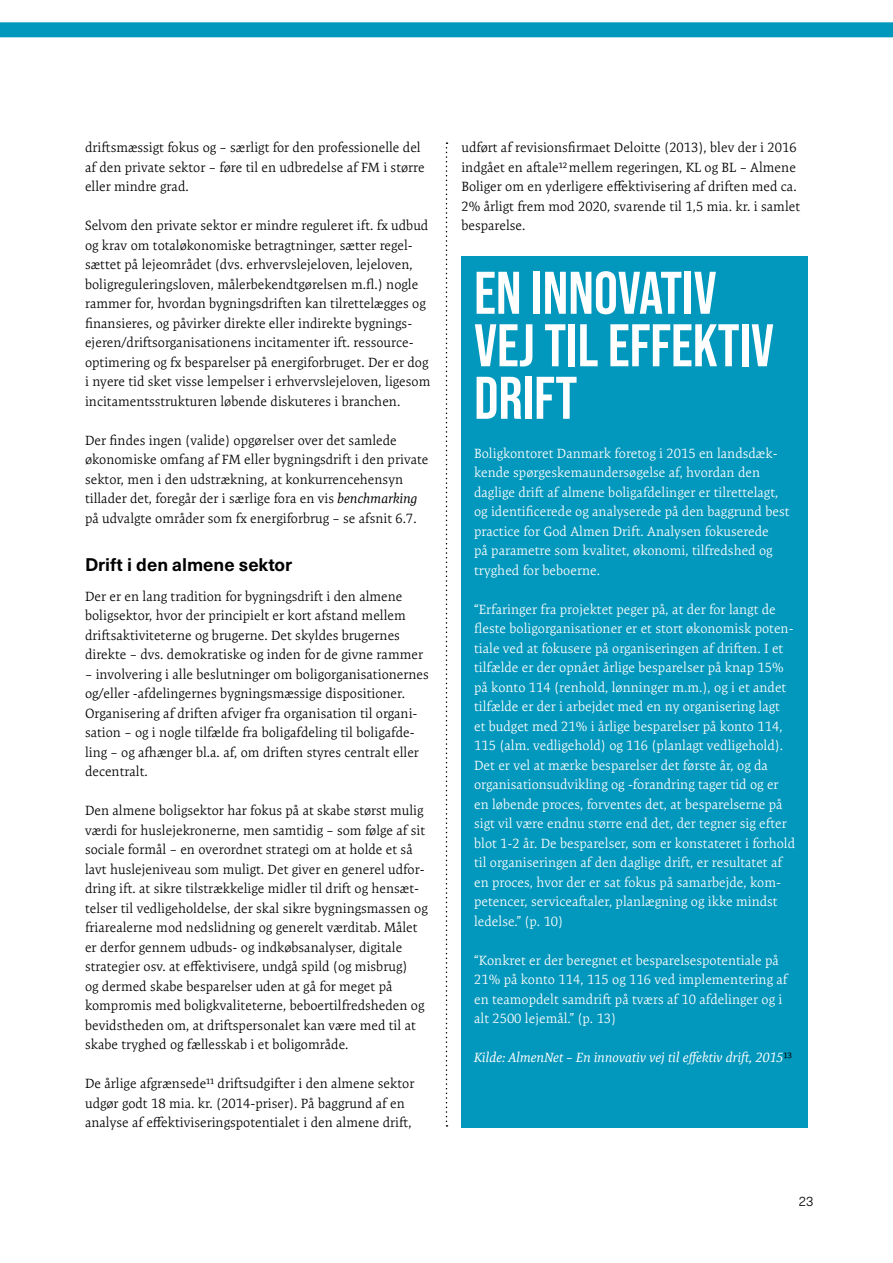
<style>
.page{position:relative;width:893px;height:1263px;background:#fff}
.page>*{position:absolute;margin:0;border:0;box-sizing:border-box;transform-origin:0 0}
.t1{font:60px/52.5px "Bebas Neue";color:#fff}
.t2{font:700 18px "Neue Haas Unica W1 G";color:#000}
.t3{font:300 13.5px/19.5px "Expo Serif Pro";color:#000}
.t4{font:300 13.5px/19.5px "Expo Serif Pro";color:#fff}
.t5{font:italic 13.5px "Expo Serif Pro";color:#fff}
.t6{font:300 13.5px "Neue Haas Unica W1 G";color:#000}
.s1{font-weight:400;font-style:italic}
.s2{font-weight:300;font-style:normal;color:#000}
</style>
<div class="page">
<div style="left:0;top:22px;width:893px;height:15px;background:#0297bc"></div>
<div style="left:461px;top:256px;width:347px;height:872px;background:#0297bc"></div>
<svg style="left:446px;top:142px;width:1px;height:984px"></svg>
<p class="t3" style="left:85px;top:138px;width:341px">driftsmæssigt fokus og – særligt for den professionelle del af den private sektor – føre til en udbredelse af FM i større eller mindre grad.</p>
<p class="t3" style="left:85px;top:216px;width:347px">Selvom den private sektor er mindre reguleret ift. fx udbud og krav om totaløkonomiske betragtninger, sætter regel&shy;sættet på lejeområdet (dvs. erhvervslejeloven, lejeloven, boligreguleringsloven, målerbekendtgørelsen m.fl.) nogle rammer for, hvordan bygningsdriften kan tilrettelægges og finansieres, og påvirker direkte eller indirekte bygnings&shy;ejeren/driftsorganisationens incitamenter ift. ressource&shy;optimering og fx besparelser på energiforbruget. Der er dog i nyere tid sket visse lempelser i erhvervslejeloven, ligesom incitamentsstrukturen løbende diskuteres i branchen.</p>
<p class="t3" style="left:85px;top:430px;width:345px">Der findes ingen (valide) opgørelser over det samlede økonomiske omfang af FM eller bygningsdrift i den private sektor, men i den udstrækning, at konkurrencehensyn tillader det, foregår der i særlige fora en vis <span class="s1">benchmarking </span>på udvalgte områder som fx energiforbrug – se afsnit 6.7.</p>
<h2 class="t2" style="left:85px;top:550px;width:209px">Drift i den almene sektor</h2>
<p class="t3" style="left:85px;top:586px;width:340px">Der er en lang tradition for bygningsdrift i den almene boligsektor, hvor der principielt er kort afstand mellem driftsaktiviteterne og brugerne. Det skyldes brugernes direkte – dvs. demokratiske og inden for de givne rammer</p>
<p class="t3" style="left:85px;top:664px;width:345px">– involvering i alle beslutninger om boligorganisationernes og/eller -afdelingernes bygningsmæssige dispositioner.<br>Organisering af driften afviger fra organisation til organi&shy;sation – og i nogle tilfælde fra boligafdeling til boligafde&shy;ling – og afhænger bl.a. af, om driften styres centralt eller decentralt.</p>
<p class="t3" style="left:85px;top:801px;width:344px">Den almene boligsektor har fokus på at skabe størst mulig værdi for huslejekronerne, men samtidig – som følge af sit sociale formål – en overordnet strategi om at holde et så lavt huslejeniveau som muligt. Det giver en generel udfor&shy;dring ift. at sikre tilstrækkelige midler til drift og hensæt&shy;telser til vedligeholdelse, der skal sikre bygningsmassen og friarealerne mod nedslidning og generelt værditab. Målet er derfor gennem udbuds- og indkøbsanalyser, digitale strategier osv. at effektivisere, undgå spild (og misbrug)<br>og dermed skabe besparelser uden at gå for meget på kompromis med boligkvaliteterne, beboertilfredsheden og bevidstheden om, at driftspersonalet kan være med til at skabe tryghed og fællesskab i et boligområde.</p>
<p class="t3" style="left:85px;top:1074px;width:331px">De årlige afgrænsede11 driftsudgifter i den almene sektor udgør godt 18 mia. kr. (2014-priser). På baggrund af en analyse af effektiviseringspotentialet i den almene drift,</p>
<p class="t3" style="left:461px;top:138px;width:340px">udført af revisionsfirmaet Deloitte (2013), blev der i 2016 indgået en aftale12 mellem regeringen, KL og BL – Almene Boliger om en yderligere effektivisering af driften med ca.<br>2% årligt frem mod 2020, svarende til 1,5 mia. kr. i samlet besparelse.</p>
<h1 class="t1" style="left:474px;top:266px;width:301px">EN INNOVATIV<br>VEJ TIL EFFEKTIV<br>DRIFT</h1>
<p class="t4" style="left:474px;top:443px;width:317px">Boligkontoret Danmark foretog i 2015 en landsdæk&shy;kende spørgeskemaundersøgelse af, hvordan den daglige drift af almene boligafdelinger er tilrettelagt, og identificerede og analyserede på den baggrund best practice for God Almen Drift. Analysen fokuserede<br>på parametre som kvalitet, økonomi, tilfredshed og tryghed for beboerne.</p>
<p class="t4" style="left:474px;top:599px;width:323px">“Erfaringer fra projektet peger på, at der for langt de fleste boligorganisationer er et stort økonomisk poten&shy;tiale ved at fokusere på organiseringen af driften. I et tilfælde er der opnået årlige besparelser på knap 15% på konto 114 (renhold, lønninger m.m.), og i et andet tilfælde er der i arbejdet med en ny organisering lagt<br>et budget med 21% i årlige besparelser på konto 114, 115 (alm. vedligehold) og 116 (planlagt vedligehold).<br>Det er vel at mærke besparelser det første år, og da organisationsudvikling og -forandring tager tid og er en løbende proces, forventes det, at besparelserne på sigt vil være endnu større end det, der tegner sig efter blot 1-2 år. De besparelser, som er konstateret i forhold til organiseringen af den daglige drift, er resultatet af en proces, hvor der er sat fokus på samarbejde, kom&shy;petencer, serviceaftaler, planlægning og ikke mindst ledelse.” (p. 10)</p>
<p class="t4" style="left:474px;top:950px;width:315px">“Konkret er der beregnet et besparelsespotentiale på 21% på konto 114, 115 og 116 ved implementering af en teamopdelt samdrift på tværs af 10 afdelinger og i alt 2500 lejemål.” (p. 13)</p>
<p class="t5" style="left:474px;top:1049px;width:319px">Kilde: AlmenNet – En innovativ vej til effektiv drift, 2015<span class="s2">13</span></p>
<p class="t6" style="left:799px;top:1191px;width:16px">23</p>
</div>
